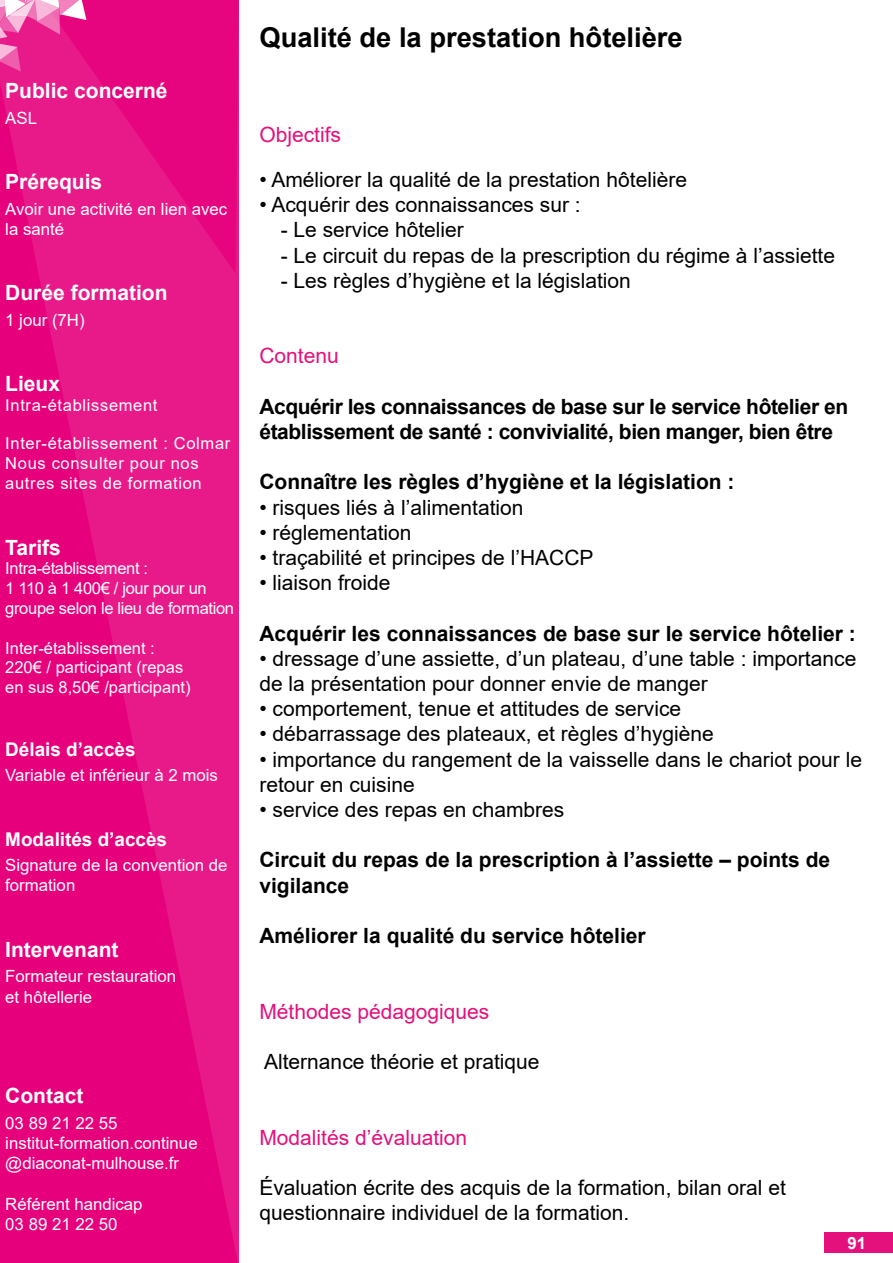
<style>
.page{position:relative;width:893px;height:1263px;background:#fff}
.page>*{position:absolute;margin:0;border:0;box-sizing:border-box;transform-origin:0 0}
.TITRES_DES_FORMATION{font:700 27.3px "Arial";color:#000}
.t1{font:21px/25.2px "Arial";color:#000}
.t2{font:700 21px/25.2px "Arial";color:#000}
.t3{font:700 21px/25.2px "Arial";letter-spacing:-.02em;color:#000}
.titres_colonnes{font:700 21px "Arial";color:#fff}
.t4{font:21px "Arial";color:#e4107c}
.texte_colonne{font:700 21px "Arial";color:#fff}
.texte_colonne-2{font:700 18.9px "Arial";color:#fff}
.texte_colonne-3{font:16.8px/20.1px "Arial";color:#fff}
.t5{font:700 16.8px "Arial";color:#fff}
.texte_colonne-4{font:16.5px/20.1px "Arial";letter-spacing:.04em;color:#fff}
.texte_colonne-5{font:16.5px/19.8px "Arial";letter-spacing:-.02em;color:#fff}
.texte_colonne-6{font:16.5px/19.8px "Arial";color:#fff}
</style>
<div class="page">
<svg style="left:0;top:0;width:238px;height:1263px;background:#e60b81"></svg>
<div style="left:824px;top:1233px;width:68px;height:20px;background:#e4107c"></div>
<svg style="left:0;top:0;width:86px;height:72px;background:#ed4fa4"></svg>
<p class="titres_colonnes" style="left:5px;top:76px;width:164px">Public concerné</p>
<p class="texte_colonne-3" style="left:5px;top:108px;width:33px">ASL</p>
<p class="texte_colonne" style="left:5px;top:167px;width:98px">Prérequis</p>
<p class="texte_colonne-3" style="left:5px;top:199px;width:223px">Avoir une activité en lien avec la santé</p>
<p class="titres_colonnes" style="left:5px;top:278px;width:164px">Durée formation</p>
<p class="texte_colonne-3" style="left:5px;top:310px;width:81px">1 jour (7H)</p>
<p class="titres_colonnes" style="left:5px;top:369px;width:56px">Lieux</p>
<p class="texte_colonne-4" style="left:5px;top:395px;width:154px">Intra-établissement</p>
<p class="texte_colonne-4" style="left:5px;top:433px;width:227px">Inter-établissement : Colmar</p>
<p class="texte_colonne-4" style="left:5px;top:453px;width:198px">Nous consulter pour nos autres sites de formation</p>
<p class="titres_colonnes" style="left:5px;top:532px;width:57px">Tarifs</p>
<p class="texte_colonne-5" style="left:5px;top:559px;width:144px">Intra-établissement :</p>
<p class="texte_colonne-5" style="left:5px;top:578px;width:230px">1 110 à 1 400€ / jour pour un groupe selon le lieu de formation</p>
<p class="texte_colonne-6" style="left:5px;top:638px;width:151px">Inter-établissement :</p>
<p class="texte_colonne-6" style="left:5px;top:658px;width:187px">220€ / participant (repas en sus 8,50€ /participant)</p>
<p class="texte_colonne-2" style="left:5px;top:736px;width:132px">Délais d’accès</p>
<p class="texte_colonne-3" style="left:5px;top:765px;width:214px">Variable et inférieur à 2 mois</p>
<p class="texte_colonne-2" style="left:5px;top:826px;width:163px">Modalités d’accès</p>
<p class="texte_colonne-3" style="left:5px;top:855px;width:224px">Signature de la convention de formation</p>
<p class="titres_colonnes" style="left:5px;top:935px;width:115px">Intervenant</p>
<p class="texte_colonne-3" style="left:5px;top:966px;width:172px">Formateur restauration</p>
<p class="texte_colonne-3" style="left:5px;top:986px;width:88px">et hôtellerie</p>
<p class="titres_colonnes" style="left:5px;top:1081px;width:80px">Contact</p>
<p class="texte_colonne-3" style="left:5px;top:1113px;width:114px">03 89 21 22 55</p>
<p class="texte_colonne-3" style="left:5px;top:1133px;width:194px">institut-formation.continue @diaconat-mulhouse.fr</p>
<p class="texte_colonne-3" style="left:5px;top:1193px;width:139px">Référent handicap</p>
<p class="texte_colonne-3" style="left:5px;top:1214px;width:114px">03 89 21 22 50</p>
<p class="TITRES_DES_FORMATION" style="left:259px;top:18px;width:425px">Qualité de la prestation hôtelière</p>
<p class="t4" style="left:259px;top:120px;width:83px">Objectifs</p>
<p class="t1" style="left:259px;top:167px;width:429px">• Améliorer la qualité de la prestation hôtelière</p>
<p class="t1" style="left:259px;top:192px;width:323px">• Acquérir des connaissances sur :</p>
<p class="t1" style="left:281px;top:217px;width:185px">- Le service hôtelier</p>
<p class="t1" style="left:281px;top:242px;width:556px">- Le circuit du repas de la prescription du régime à l’assiette</p>
<p class="t1" style="left:281px;top:268px;width:352px">- Les règles d’hygiène et la législation</p>
<p class="t4" style="left:259px;top:341px;width:81px">Contenu</p>
<p class="t3" style="left:259px;top:394px;width:590px">Acquérir les connaissances de base sur le service hôtelier en établissement de santé : convivialité, bien manger, bien être</p>
<p class="t2" style="left:259px;top:470px;width:476px">Connaître les règles d’hygiène et la législation :</p>
<p class="t1" style="left:259px;top:494px;width:266px">• risques liés à l’alimentation</p>
<p class="t1" style="left:259px;top:520px;width:154px">• réglementation</p>
<p class="t1" style="left:259px;top:545px;width:336px">• traçabilité et principes de l’HACCP</p>
<p class="t1" style="left:259px;top:570px;width:133px">• liaison froide</p>
<p class="t2" style="left:259px;top:621px;width:598px">Acquérir les connaissances de base sur le service hôtelier :</p>
<p class="t1" style="left:259px;top:646px;width:598px">• dressage d’une assiette, d’un plateau, d’une table : importance de la présentation pour donner envie de manger</p>
<p class="t1" style="left:259px;top:696px;width:423px">• comportement, tenue et attitudes de service</p>
<p class="t1" style="left:259px;top:721px;width:456px">• débarrassage des plateaux, et règles d’hygiène</p>
<p class="t1" style="left:259px;top:746px;width:604px">• importance du rangement de la vaisselle dans le chariot pour le retour en cuisine</p>
<p class="t1" style="left:259px;top:797px;width:306px">• service des repas en chambres</p>
<p class="t2" style="left:259px;top:848px;width:572px">Circuit du repas de la prescription à l’assiette – points de vigilance</p>
<p class="t2" style="left:259px;top:923px;width:388px">Améliorer la qualité du service hôtelier</p>
<p class="t4" style="left:259px;top:997px;width:231px">Méthodes pédagogiques</p>
<p class="t1" style="left:264px;top:1049px;width:277px">Alternance théorie et pratique</p>
<p class="t4" style="left:259px;top:1123px;width:209px">Modalités d’évaluation</p>
<p class="t1" style="left:259px;top:1175px;width:528px">Évaluation écrite des acquis de la formation, bilan oral et questionnaire individuel de la formation.</p>
<p class="t5" style="left:847px;top:1231px;width:20px">91</p>
</div>
